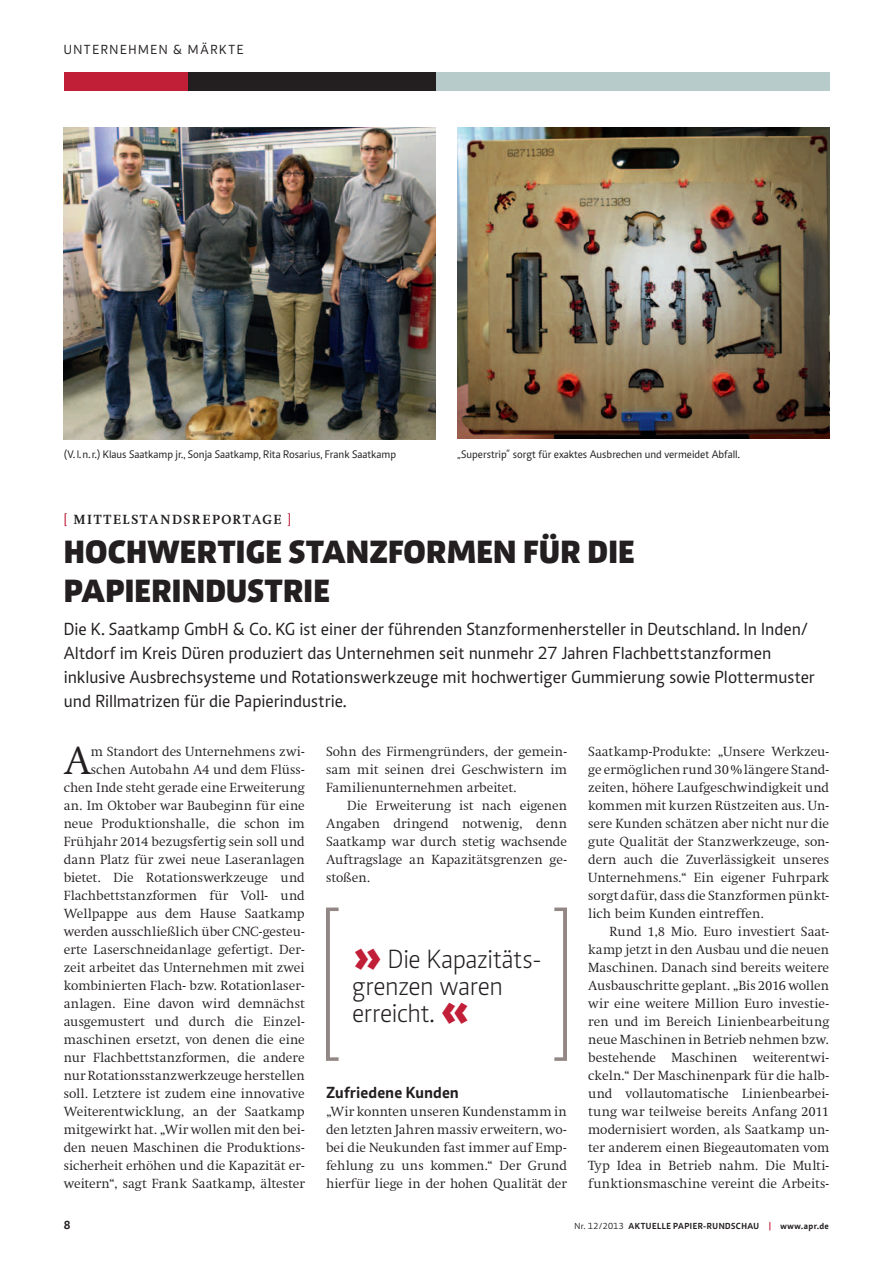
<style>
.page{position:relative;width:893px;height:1263px;background:#fff}
.page>*{position:absolute;margin:0;border:0;box-sizing:border-box;transform-origin:0 0}
.t1{font:300 39.9px "Swift LT Pro";color:#231f20}
.t2{font:800 33px/39px "Caput";letter-spacing:.01em;color:#231f20}
.t3{font:300 27px/27px "Caput";letter-spacing:-.01em;color:#231f20}
.t4{font:18px/24px "Caput";color:#231f20}
.t5{font:700 16.5px "Caput";color:#231f20}
.t6{font:300 13.5px/18px "Swift LT Pro";letter-spacing:.005em;color:#231f20;text-align:justify}
.t7{font:700 13.5px "Swift LT Pro";letter-spacing:.11em;color:#231f20}
.t8{font:13.5px "Caput";letter-spacing:.115em;color:#231f20}
.t9{font:700 12px "Caput Smallcaps";color:#231f20}
.t10{font:11.25px "Caput";color:#231f20}
.t11{font:700 9px "Caput";letter-spacing:.05em;color:#231f20}
.s1{color:#c11e37}
.s2{font-weight:800;font-size:49.5px;color:#c11e37}
.s3{font-weight:400}
</style>
<div class="page">
<div style="left:435px;top:72px;width:394px;height:18px;background:#b7ccca"></div>
<div style="left:187px;top:72px;width:249px;height:18px;background:#231f20"></div>
<div style="left:64px;top:72px;width:124px;height:18px;background:#c11e37"></div>
<img style="left:64px;top:128px;width:372px;height:311px">
<img style="left:457px;top:128px;width:372px;height:311px">
<svg style="left:326px;top:907px;width:13px;height:154px"></svg>
<svg style="left:554px;top:907px;width:13px;height:154px"></svg>
<p class="t8" style="left:64px;top:42px;width:181px">Unternehmen &amp; Märkte</p>
<p class="t10" style="left:64px;top:447px;width:334px">(V. l.n.r.) Klaus Saatkamp jr., Sonja Saatkamp, Rita Rosarius, Frank Saatkamp</p>
<p class="t10" style="left:457px;top:447px;width:284px">„Superstrip“ sorgt für exaktes Ausbrechen und vermeidet Abfall.</p>
<p class="t7" style="left:64px;top:511px;width:229px"><span class="s1">[</span> MITTELSTANDSREPORTAGE <span class="s1">]</span></p>
<h2 class="t2" style="left:64px;top:532px;width:572px">HOCHWERTIGE STANZFORMEN FÜR DIE<br>PAPIERINDUSTRIE</h2>
<p class="t4" style="left:64px;top:617px;width:753px">Die K. Saatkamp GmbH &amp; Co. KG ist einer der führenden Stanzformenhersteller in Deutschland. In Inden/ Altdorf im Kreis Düren produziert das Unternehmen seit nunmehr 27 Jahren Flachbettstanzformen inklusive Ausbrechsysteme und Rotationswerkzeuge mit hochwertiger Gummierung sowie Plottermuster und Rillmatrizen für die Papierindustrie.</p>
<p class="t6" style="left:64px;top:742px;width:242px;text-align:right">m Standort des Unternehmens zwi&shy;schen Autobahn A4 und dem Flüss&shy;chen Inde steht gerade eine Erweiterung an. Im Oktober war Baubeginn für eine neue Produktionshalle, die schon im Frühjahr 2014 bezugsfertig sein soll und dann Platz für zwei neue Laseranlagen bietet. Die Rotationswerkzeuge und Flachbettstanzformen für Voll- und Wellpappe aus dem Hause Saatkamp werden ausschließlich über CNC-gesteu&shy;erte Laserschneidanlage gefertigt. Der&shy;zeit arbeitet das Unternehmen mit zwei kombinierten Flach- bzw. Rotationlaser&shy;anlagen. Eine davon wird demnächst ausgemustert und durch die Einzel&shy;maschinen ersetzt, von denen die eine nur Flachbettstanzformen, die andere nur Rotationsstanzwerkzeuge herstellen soll. Letztere ist zudem eine innovative Weiterentwicklung, an der Saatkamp mitgewirkt hat. „Wir wollen mit den bei&shy;den neuen Maschinen die Produktions&shy;sicherheit erhöhen und die Kapazität er&shy;weitern“, sagt Frank Saatkamp, ältester</p>
<p class="t6" style="left:326px;top:742px;width:242px">Sohn des Firmengründers, der gemein&shy;sam mit seinen drei Geschwistern im Familienunternehmen arbeitet.</p>
<h1 class="t1" style="left:64px;top:738px;width:29px">A</h1>
<p class="t6" style="left:326px;top:796px;width:242px;text-indent:21px">Die Erweiterung ist nach eigenen Angaben dringend notwenig, denn Saatkamp war durch stetig wachsende Auftragslage an Kapazitätsgrenzen ge&shy;stoßen.</p>
<h3 class="t3" style="left:352px;top:946px;width:191px"><span class="s2">»</span> Die Kapazitäts&shy;grenzen waren erreicht. <span class="s2">«</span></h3>
<p class="t5" style="left:326px;top:1082px;width:134px">Zufriedene Kunden</p>
<p class="t6" style="left:326px;top:1102px;width:242px">„Wir konnten unseren Kundenstamm in den letzten Jahren massiv erweitern, wo&shy;bei die Neukunden fast immer auf Emp&shy;fehlung zu uns kommen.“ Der Grund hierfür liege in der hohen Qualität der</p>
<p class="t6" style="left:588px;top:742px;width:242px">Saatkamp-Produkte: „Unsere Werkzeu&shy;ge ermöglichen rund 30% längere Stand&shy;zeiten, höhere Laufgeschwindigkeit und kommen mit kurzen Rüstzeiten aus. Un&shy;sere Kunden schätzen aber nicht nur die gute Qualität der Stanzwerkzeuge, son&shy;dern auch die Zuverlässigkeit unseres Unternehmens.“ Ein eigener Fuhrpark sorgt dafür, dass die Stanzformen pünkt&shy;lich beim Kunden eintreffen.</p>
<p class="t6" style="left:588px;top:922px;width:242px;text-indent:21px">Rund 1,8 Mio. Euro investiert Saat&shy;kamp jetzt in den Ausbau und die neuen Maschinen. Danach sind bereits weitere Ausbauschritte geplant. „Bis 2016 wollen wir eine weitere Million Euro investie&shy;ren und im Bereich Linienbearbeitung neue Maschinen in Betrieb nehmen bzw. bestehende Maschinen weiterentwi&shy;ckeln.“ Der Maschinenpark für die halb&shy;und vollautomatische Linienbearbei&shy;tung war teilweise bereits Anfang 2011 modernisiert worden, als Saatkamp un&shy;ter anderem einen Biegeautomaten vom Typ Idea in Betrieb nahm. Die Multi&shy;funktionsmaschine vereint die Arbeits-</p>
<p class="t9" style="left:64px;top:1218px;width:8px">8</p>
<p class="t11" style="left:574px;top:1220px;width:256px"><span class="s3">Nr. 12/2013</span> Aktuelle Papier-Rundschau <span class="s1">|</span> www.apr.de</p>
</div>
